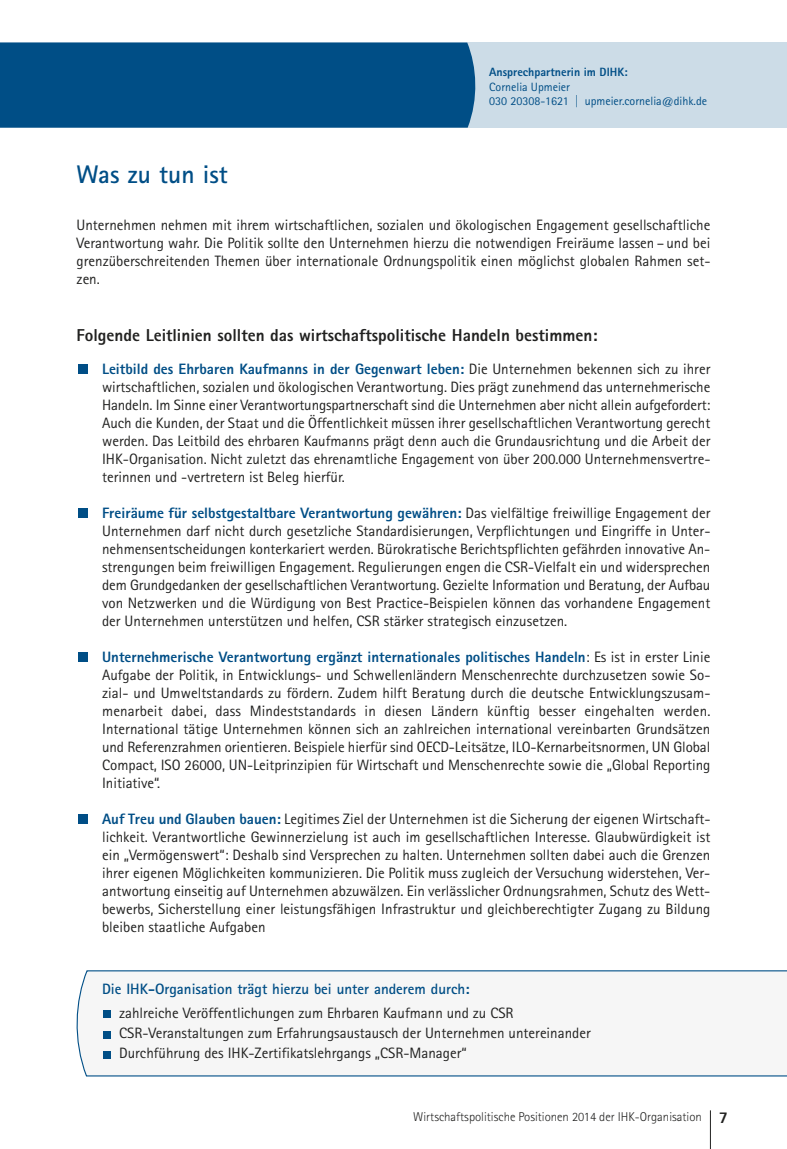
<style>
.page{position:relative;width:787px;height:1149px;background:#fff}
.page>*{position:absolute;margin:0;border:0;box-sizing:border-box;transform-origin:0 0}
.t1{font:700 25.5px "Agfa Rotis Sans Serif";color:#004e86}
.t2{font:800 17.25px "Agfa Rotis Sans Serif";color:#212120}
.t3{font:15px/18px "Agfa Rotis Sans Serif";color:#212120;text-align:justify}
.t4{font:700 15px "Agfa Rotis Sans Serif";color:#004e86}
.t5{font:300 12.75px "Agfa Rotis Sans Serif";color:#212120}
.t6{font:12px/14.4px "Agfa Rotis Sans Serif";color:#004e86}
.t7{font:800 12px "Agfa Rotis Sans Serif";color:#004e86}
.s1{font-weight:800;color:#004e86}
.s2{font-weight:800;font-size:16.5px}
</style>
<div class="page">
<div style="left:78px;top:364px;width:10px;height:10px;background:#004e86"></div>
<div style="left:78px;top:508px;width:10px;height:10px;background:#004e86"></div>
<div style="left:78px;top:652px;width:10px;height:10px;background:#004e86"></div>
<div style="left:78px;top:814px;width:10px;height:10px;background:#004e86"></div>
<div style="left:0;top:43px;width:787px;height:85px;background:#ccdce7"></div>
<hr style="left:710px;top:1109px;width:1px;height:39px;background:#212120">
<div style="left:0;top:43px;width:476px;height:85px;background:#004e86"></div>
<div style="left:76px;top:970px;width:711px;height:106px;background:#f6f6f6"></div>
<div style="left:104px;top:1010px;width:7px;height:7px;background:#004e86"></div>
<div style="left:104px;top:1030px;width:7px;height:7px;background:#004e86"></div>
<div style="left:104px;top:1050px;width:7px;height:8px;background:#004e86"></div>
<h1 class="t1" style="left:77px;top:165px;width:153px">Was zu tun ist</h1>
<p class="t7" style="left:489px;top:68px;width:140px">Ansprechpartnerin im DIHK:</p>
<p class="t6" style="left:489px;top:81px;width:219px">Cornelia Upmeier<br>030 20308-1621 | upmeier.cornelia@dihk.de</p>
<p class="t3" style="left:77px;top:217px;width:635px">Unternehmen nehmen mit ihrem wirtschaftlichen, sozialen und ökologischen Engagement gesellschaftliche Verantwortung wahr. Die Politik sollte den Unternehmen hierzu die notwendigen Freiräume lassen – und bei grenzüberschreitenden Themen über internationale Ordnungspolitik einen möglichst globalen Rahmen set&shy;zen.</p>
<p class="t2" style="left:77px;top:329px;width:522px">Folgende Leitlinien sollten das wirtschaftspolitische Handeln bestimmen:</p>
<p class="t3" style="left:102px;top:361px;width:610px"><span class="s1">Leitbild des Ehrbaren Kaufmanns in der Gegenwart leben:</span> Die Unternehmen bekennen sich zu ihrer wirtschaftlichen, sozialen und ökologischen Verantwortung. Dies prägt zunehmend das unternehmerische Handeln. Im Sinne einer Verantwortungspartnerschaft sind die Unternehmen aber nicht allein aufgefordert:<br>Auch die Kunden, der Staat und die Öffentlichkeit müssen ihrer gesellschaftlichen Verantwortung gerecht werden. Das Leitbild des ehrbaren Kaufmanns prägt denn auch die Grundausrichtung und die Arbeit der IHK-Organisation. Nicht zuletzt das ehrenamtliche Engagement von über 200.000 Unternehmensvertre&shy;terinnen und -vertretern ist Beleg hierfür.</p>
<p class="t3" style="left:102px;top:505px;width:610px"><span class="s1">Freiräume für selbstgestaltbare Verantwortung gewähren:</span> Das vielfältige freiwillige Engagement der Unternehmen darf nicht durch gesetzliche Standardisierungen, Verpflichtungen und Eingriffe in Unter&shy;nehmensentscheidungen konterkariert werden. Bürokratische Berichtspflichten gefährden innovative An&shy;strengungen beim freiwilligen Engagement. Regulierungen engen die CSR-Vielfalt ein und widersprechen dem Grundgedanken der gesellschaftlichen Verantwortung. Gezielte Information und Beratung, der Aufbau von Netzwerken und die Würdigung von Best Practice-Beispielen können das vorhandene Engagement der Unternehmen unterstützen und helfen, CSR stärker strategisch einzusetzen.</p>
<p class="t3" style="left:102px;top:649px;width:610px"><span class="s1">Unternehmerische Verantwortung ergänzt internationales politisches Handeln</span>: Es ist in erster Linie Aufgabe der Politik, in Entwicklungs- und Schwellenländern Menschenrechte durchzusetzen sowie So&shy;zial- und Umweltstandards zu fördern. Zudem hilft Beratung durch die deutsche Entwicklungszusam&shy;menarbeit dabei, dass Mindeststandards in diesen Ländern künftig besser eingehalten werden.<br>International tätige Unternehmen können sich an zahlreichen international vereinbarten Grundsätzen und Referenzrahmen orientieren. Beispiele hierfür sind OECD-Leitsätze, ILO-Kernarbeitsnormen, UN Global Compact, ISO 26000, UN-Leitprinzipien für Wirtschaft und Menschenrechte sowie die „Global Reporting Initiative“.</p>
<p class="t3" style="left:102px;top:811px;width:610px"><span class="s1">Auf Treu und Glauben bauen:</span> Legitimes Ziel der Unternehmen ist die Sicherung der eigenen Wirtschaft&shy;lichkeit. Verantwortliche Gewinnerzielung ist auch im gesellschaftlichen Interesse. Glaubwürdigkeit ist ein „Vermögenswert“: Deshalb sind Versprechen zu halten. Unternehmen sollten dabei auch die Grenzen ihrer eigenen Möglichkeiten kommunizieren. Die Politik muss zugleich der Versuchung widerstehen, Ver&shy;antwortung einseitig auf Unternehmen abzuwälzen. Ein verlässlicher Ordnungsrahmen, Schutz des Wett&shy;bewerbs, Sicherstellung einer leistungsfähigen Infrastruktur und gleichberechtigter Zugang zu Bildung bleiben staatliche Aufgaben</p>
<p class="t4" style="left:102px;top:982px;width:369px">Die IHK-Organisation trägt hierzu bei unter anderem durch:</p>
<p class="t3" style="left:119px;top:1003px;width:473px;line-height:20.2px;text-align:left">zahlreiche Veröffentlichungen zum Ehrbaren Kaufmann und zu CSR<br>CSR-Veranstaltungen zum Erfahrungsaustausch der Unternehmen untereinander<br>Durchführung des IHK-Zertifikatslehrgangs „CSR-Manager“</p>
<p class="t5" style="left:413px;top:1111px;width:316px">Wirtschaftspolitische Positionen 2014 der IHK-Organisation <span class="s2">7</span></p>
</div>
